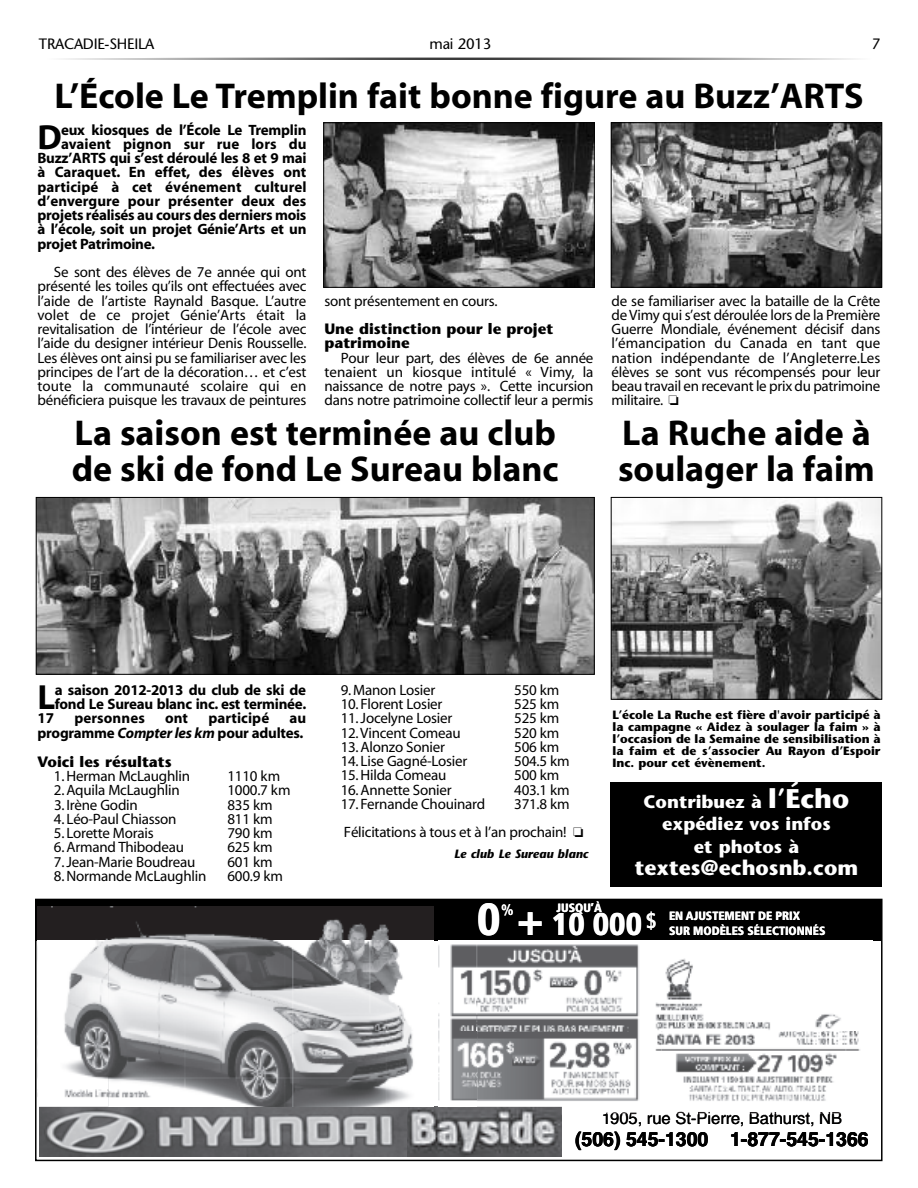
<style>
.page{position:relative;width:918px;height:1188px;background:#fff}
.page>*{position:absolute;margin:0;border:0;box-sizing:border-box;transform-origin:0 0}
.t1{font:900 condensed 45px "Frutiger";color:#fff}
.t2{font:700 36px/36px "Myriad";color:#000}
.t3{font:700 35.1px "Myriad";color:#000}
.t4{font:900 condensed 31.5px "Frutiger";color:#fff}
.t5{font:700 21px "Stone Sans";color:#fff}
.t6{font:700 condensed 21px "Frutiger";color:#fff}
.t7{font:700 19.5px "Helvetica";color:#000}
.t8{font:700 18px/22.5px "Stone Sans";color:#fff;text-align:center}
.t9{font:16.5px "Helvetica Cyr Upright";color:#000}
.t10{font:15px/14.2px "Myriad";letter-spacing:-.015em;color:#000;text-align:justify}
.t11{font:700 15px/14.2px "Myriad";letter-spacing:-.015em;color:#000}
.t12{font:700 15px "Myriad";letter-spacing:.005em;color:#000}
.t13{font:700 15px/14.2px "Stone Sans";color:#000}
.t14{font:15px "Stone Sans";letter-spacing:-.015em;color:#000}
.t15{font:700 condensed 15px "Frutiger";color:#fff}
.t16{font:700 12px/12px "Stone Sans";color:#000;text-align:justify}
.t17{font:900 condensed 12px "Frutiger";color:#fff}
.t18{font:italic 700 12px "Stone Sans";color:#000}
.s1{font-style:italic}
.s2{font-size:27px}
</style>
<div class="page">
<svg style="left:64px;top:58px;width:791px;height:1px"></svg>
<img style="left:613px;top:124px;width:267px;height:161px">
<div style="left:611px;top:122px;width:271px;height:165px;border:1px solid #000"></div>
<img style="left:326px;top:125px;width:267px;height:161px">
<div style="left:324px;top:123px;width:271px;height:165px;border:1px solid #000"></div>
<div style="left:611px;top:782px;width:271px;height:105px;background:#000"></div>
<div style="left:36px;top:899px;width:846px;height:42px;background:#000"></div>
<img style="left:406px;top:1107px;width:156px;height:49px">
<img style="left:39px;top:1107px;width:367px;height:49px">
<img style="left:37px;top:907px;width:71px;height:215px">
<img style="left:108px;top:907px;width:325px;height:200px">
<img style="left:439px;top:944px;width:420px;height:88px">
<img style="left:439px;top:1032px;width:38px;height:69px">
<img style="left:477px;top:1032px;width:383px;height:83px">
<img style="left:741px;top:1112px;width:101px;height:3px">
<img style="left:613px;top:499px;width:267px;height:198px">
<div style="left:611px;top:497px;width:271px;height:202px;border:1px solid #000"></div>
<img style="left:38px;top:499px;width:555px;height:174px">
<div style="left:36px;top:497px;width:559px;height:178px;border:1px solid #000"></div>
<p class="t14" style="left:39px;top:37px;width:117px">TRACADIE-SHEILA</p>
<p class="t14" style="left:430px;top:37px;width:63px">mai 2013</p>
<p class="t14" style="left:872px;top:37px;width:10px">7</p>
<h2 class="t2" style="left:54px;top:81px;width:811px">L’École Le Tremplin fait bonne figure au Buzz’ARTS</h2>
<h3 class="t3" style="left:38px;top:124px;width:26px">D</h3>
<p class="t11" style="left:61px;top:124px;width:247px">eux kiosques de l’École Le Tremplin</p>
<p class="t12" style="left:61px;top:138px;width:247px">avaient pignon sur rue lors du</p>
<p class="t11" style="left:37px;top:152px;width:271px">Buzz’ARTS qui s’est déroulé les 8 et 9 mai</p>
<p class="t12" style="left:37px;top:167px;width:271px">à Caraquet. En effet, des élèves ont</p>
<p class="t12" style="left:37px;top:181px;width:271px">participé à cet événement culturel</p>
<p class="t12" style="left:37px;top:195px;width:271px">d’envergure pour présenter deux des</p>
<p class="t11" style="left:37px;top:209px;width:271px">projets réalisés au cours des derniers mois</p>
<p class="t11" style="left:37px;top:224px;width:271px">à l’école, soit un projet Génie’Arts et un</p>
<p class="t11" style="left:37px;top:238px;width:119px">projet Patrimoine.</p>
<p class="t10" style="left:37px;top:266px;width:271px;text-indent:17px">Se sont des élèves de 7e année qui ont présenté les toiles qu’ils ont effectuées avec l’aide de l’artiste Raynald Basque. L’autre volet de ce projet Génie’Arts était la revitalisation de l’intérieur de l’école avec l’aide du designer intérieur Denis Rousselle.<br>Les élèves ont ainsi pu se familiariser avec les principes de l’art de la décoration… et c’est toute la communauté scolaire qui en bénéficiera puisque les travaux de peintures</p>
<p class="t10" style="left:324px;top:295px;width:174px">sont présentement en cours.</p>
<p class="t13" style="left:324px;top:323px;width:230px">Une distinction pour le projet patrimoine</p>
<p class="t10" style="left:324px;top:352px;width:271px;text-indent:17px">Pour leur part, des élèves de 6e année tenaient un kiosque intitulé « Vimy, la naissance de notre pays ». Cette incursion dans notre patrimoine collectif leur a permis</p>
<h2 class="t2" style="left:72px;top:418px;width:489px">La saison est terminée au club de ski de fond Le Sureau blanc</h2>
<p class="t10" style="left:611px;top:295px;width:271px">de se familiariser avec la bataille de la Crête deVimy qui s’est déroulée lors de la Première Guerre Mondiale, événement décisif dans l’émancipation du Canada en tant que nation indépendante de l’Angleterre.Les élèves se sont vus récompensés pour leur beau travail en recevant le prix du patrimoine militaire. □</p>
<h2 class="t2" style="left:618px;top:418px;width:258px">La Ruche aide à soulager la faim</h2>
<h3 class="t3" style="left:38px;top:684px;width:19px">L</h3>
<p class="t11" style="left:55px;top:684px;width:253px">a saison 2012-2013 du club de ski de fond Le Sureau blanc inc. est terminée.</p>
<p class="t11" style="left:37px;top:713px;width:18px">17</p>
<p class="t12" style="left:74px;top:713px;width:72px">personnes</p>
<p class="t11" style="left:165px;top:713px;width:25px">ont</p>
<p class="t12" style="left:208px;top:713px;width:62px">participé</p>
<p class="t11" style="left:37px;top:713px;width:270px;text-align:right">au<br>programme <span class="s1">Compter les km</span> pour adultes.</p>
<p class="t13" style="left:37px;top:756px;width:136px">Voici les résultats</p>
<p class="t10" style="left:54px;top:770px;width:138px">1.Herman McLaughlin</p>
<p class="t10" style="left:228px;top:770px;width:54px">1110 km</p>
<p class="t10" style="left:54px;top:785px;width:127px">2.Aquila McLaughlin</p>
<p class="t10" style="left:228px;top:785px;width:65px">1000.7 km</p>
<p class="t10" style="left:54px;top:799px;width:85px">3. Irène Godin</p>
<p class="t10" style="left:228px;top:799px;width:47px">835 km</p>
<p class="t10" style="left:54px;top:813px;width:124px">4. Léo-Paul Chiasson</p>
<p class="t10" style="left:227px;top:813px;width:47px">811 km</p>
<p class="t10" style="left:54px;top:827px;width:101px">5. Lorette Morais</p>
<p class="t10" style="left:227px;top:827px;width:47px">790 km</p>
<p class="t10" style="left:54px;top:842px;width:131px">6.Armand Thibodeau</p>
<p class="t10" style="left:227px;top:842px;width:47px">625 km</p>
<p class="t10" style="left:54px;top:856px;width:143px">7.Jean-Marie Boudreau</p>
<p class="t10" style="left:227px;top:856px;width:47px">601 km</p>
<p class="t10" style="left:54px;top:870px;width:154px">8.Normande McLaughlin</p>
<p class="t10" style="left:227px;top:870px;width:57px">600.9 km</p>
<p class="t10" style="left:341px;top:684px;width:96px">9.Manon Losier</p>
<p class="t10" style="left:514px;top:684px;width:47px">550 km</p>
<p class="t10" style="left:341px;top:698px;width:103px">10. Florent Losier</p>
<p class="t10" style="left:514px;top:698px;width:47px">525 km</p>
<p class="t10" style="left:341px;top:713px;width:113px">11.Jocelyne Losier</p>
<p class="t10" style="left:514px;top:713px;width:47px">525 km</p>
<p class="t10" style="left:341px;top:727px;width:121px">12.Vincent Comeau</p>
<p class="t10" style="left:514px;top:727px;width:47px">520 km</p>
<p class="t10" style="left:341px;top:741px;width:106px">13.Alonzo Sonier</p>
<p class="t10" style="left:514px;top:741px;width:47px">506 km</p>
<p class="t10" style="left:341px;top:755px;width:128px">14. Lise Gagné-Losier</p>
<p class="t10" style="left:514px;top:755px;width:57px">504.5 km</p>
<p class="t10" style="left:341px;top:770px;width:107px">15.Hilda Comeau</p>
<p class="t10" style="left:514px;top:770px;width:47px">500 km</p>
<p class="t10" style="left:341px;top:784px;width:113px">16.Annette Sonier</p>
<p class="t10" style="left:514px;top:784px;width:57px">403.1 km</p>
<p class="t10" style="left:341px;top:798px;width:146px">17. Fernande Chouinard</p>
<p class="t10" style="left:344px;top:791px;width:241px;line-height:28.5px;text-indent:170px">371.8 km<br>Félicitations à tous et à l’an prochain! □</p>
<p class="t18" style="left:454px;top:850px;width:136px">Le club Le Sureau blanc</p>
<p class="t16" style="left:612px;top:710px;width:270px">L’école La Ruche est fière d'avoir participé à la campagne « Aidez à soulager la faim » à l’occasion de la Semaine de sensibilisation à la faim et de s’associer Au Rayon d’Espoir Inc. pour cet évènement.</p>
<p class="t8" style="left:644px;top:792px;width:207px">Contribuez à <span class="s2">l’Écho </span>expédiez vos infos<br>et photos à</p>
<h3 class="t5" style="left:635px;top:860px;width:225px">textes@echosnb.com</h3>
<p class="t17" style="left:557px;top:903px;width:47px">JUS U’À</p>
<h3 class="t4" style="left:552px;top:912px;width:92px">10 000</h3>
<h1 class="t1" style="left:477px;top:902px;width:68px">0 +</h1>
<h3 class="t6" style="left:646px;top:912px;width:12px">$</h3>
<p class="t15" style="left:501px;top:904px;width:14px">%</p>
<p class="t17" style="left:575px;top:903px;width:10px">Q</p>
<p class="t17" style="left:669px;top:911px;width:133px">EN AJUSTEMENT DE PRIX</p>
<p class="t17" style="left:669px;top:926px;width:158px">SUR MODÈLES SÉLECTIONNÉS</p>
<p class="t9" style="left:602px;top:1112px;width:242px">1905, rue St-Pierre, Bathurst, NB</p>
<h3 class="t7" style="left:575px;top:1132px;width:295px">(506) 545-1300 1-877-545-1366</h3>
</div>
